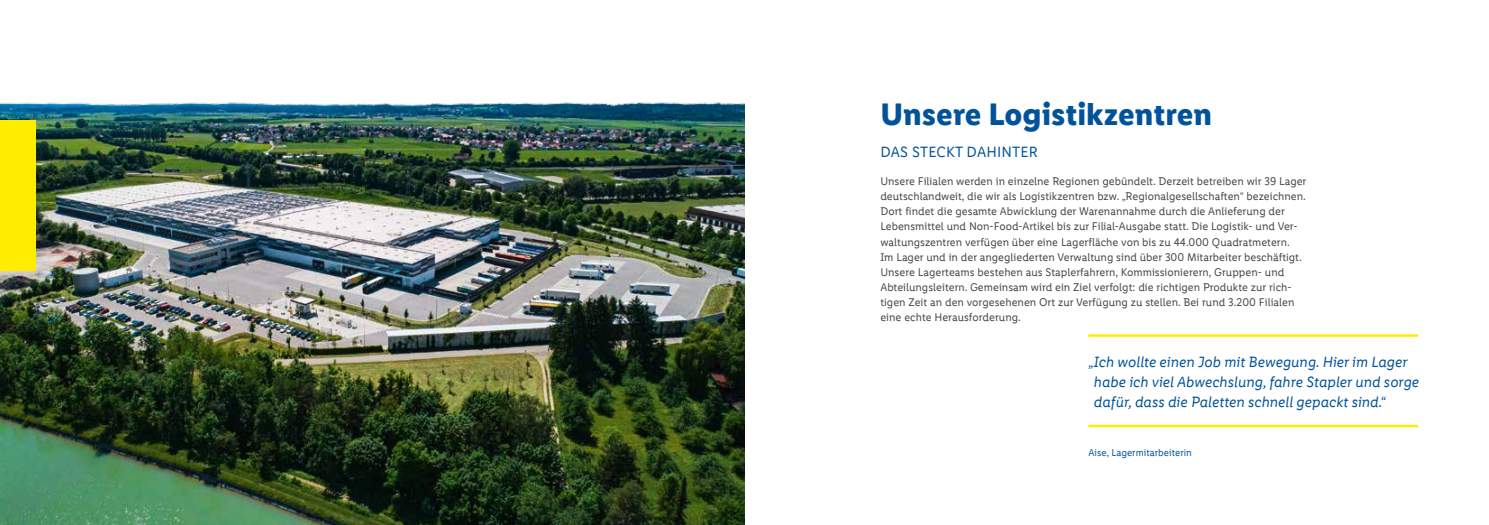
<style>
.page{position:relative;width:1489px;height:525px;background:#fff}
.page>*{position:absolute;margin:0;border:0;box-sizing:border-box;transform-origin:0 0}
.t1{font:700 31.25px "Lidl Font Pro";color:#00539b}
.t2{font:italic 15px/20px "Lidl Font Pro";color:#00539b}
.t3{font:15px "Lidl Font Pro";letter-spacing:.01em;color:#00539b}
.t4{font:11.25px/15px "Lidl Font Pro";color:#444749}
.t5{font:10px "Lidl Font Pro";color:#00539b}
</style>
<div class="page">
<hr style="left:1088px;top:334px;width:329px;height:2px;background:#ffed00">
<hr style="left:1088px;top:424px;width:329px;height:3px;background:#ffed00">
<img style="left:0;top:102px;width:744px;height:422px">
<div style="left:0;top:121px;width:35px;height:150px;background:#ffed00"></div>
<h1 class="t1" style="left:880px;top:95px;width:333px">Unsere Logistikzentren</h1>
<h2 class="t3" style="left:880px;top:143px;width:159px">DAS STECKT DAHINTER</h2>
<p class="t4" style="left:880px;top:174px;width:427px">Unsere Filialen werden in einzelne Regionen gebündelt. Derzeit betreiben wir 39 Lager deutschlandweit, die wir als Logistikzentren bzw. „Regionalgesellschaften“ bezeichnen.<br>Dort findet die gesamte Abwicklung der Warenannahme durch die Anlieferung der Lebensmittel und Non-Food-Artikel bis zur Filial-Ausgabe statt. Die Logistik- und Ver&shy;waltungszentren verfügen über eine Lagerfläche von bis zu 44.000 Quadratmetern.<br>Im Lager und in der angegliederten Verwaltung sind über 300 Mitarbeiter beschäftigt.<br>Unsere Lagerteams bestehen aus Staplerfahrern, Kommissionierern, Gruppen- und Abteilungsleitern. Gemeinsam wird ein Ziel verfolgt: die richtigen Produkte zur rich&shy;tigen Zeit an den vorgesehenen Ort zur Verfügung zu stellen. Bei rund 3.200 Filialen eine echte Herausforderung.</p>
<h2 class="t2" style="left:1093px;top:351px;width:327px;text-indent:-6px">„Ich wollte einen Job mit Bewegung. Hier im Lager habe ich viel Abwechslung, fahre Stapler und sorge dafür, dass die Paletten schnell gepackt sind.“</h2>
<p class="t5" style="left:1088px;top:447px;width:105px">Aise, Lagermitarbeiterin</p>
</div>
